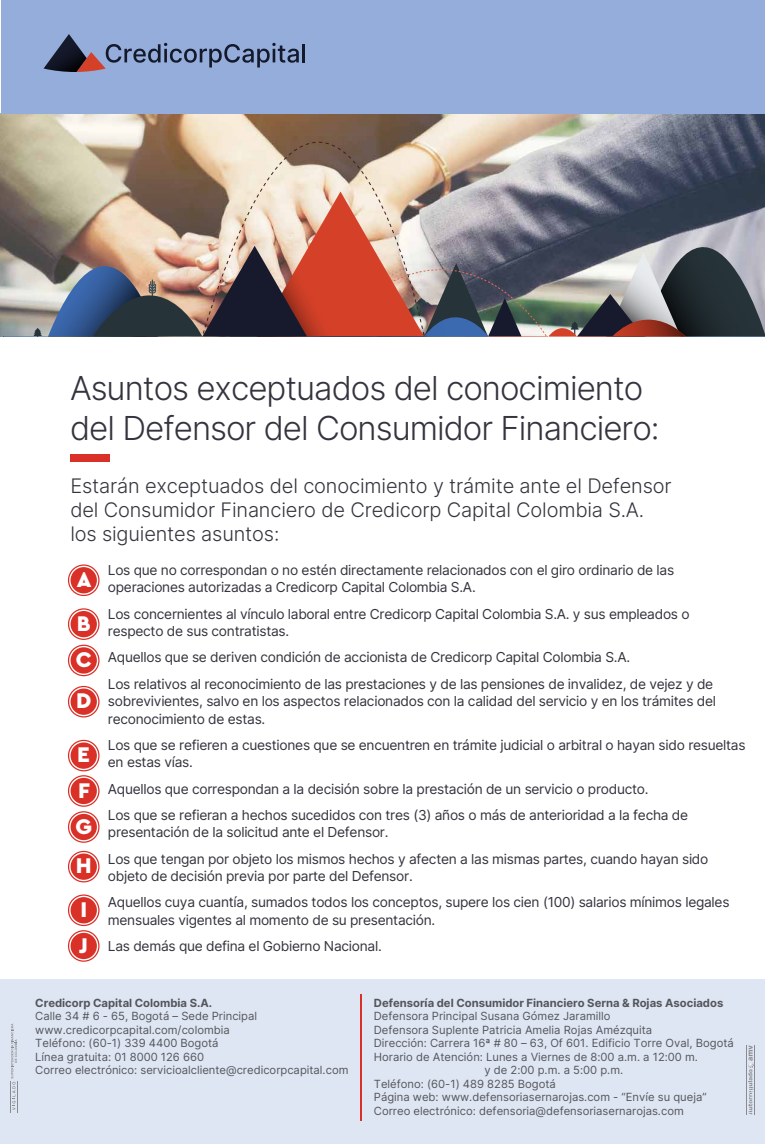
<style>
.page{position:relative;width:765px;height:1144px;background:#fff}
.page>*{position:absolute;margin:0;border:0;box-sizing:border-box;transform-origin:0 0}
.t1{font:300 33px/39.6px "Inter";letter-spacing:-.03em;color:#33343d}
.t2{font:900 22.25px/36.2px "Cera Pro";color:#fff}
.t3{font:300 20px/24px "Inter";letter-spacing:-.01em;color:#33343d}
.t4{font:13.75px/26.2px "Inter";letter-spacing:-.02em;color:#33343d}
.t5{font:11.25px/13.5px "Inter";color:#54565b}
.t6{font:700 11.25px "Inter";color:#54565b}
</style>
<div class="page">
<div style="left:0;top:979px;width:765px;height:165px;background:#dfe6f3"></div>
<hr style="left:360px;top:994px;width:2px;height:127px;background:#d93128">
<img style="left:0;top:114px;width:765px;height:223px">
<div style="left:71px;top:454px;width:39px;height:8px;background:#d93128"></div>
<div style="left:71px;top:611px;width:26px;height:26px;background:#d93128;border-radius:50%"></div>
<div style="left:68px;top:608px;width:32px;height:32px;border:1px solid #d93128;border-radius:50%"></div>
<div style="left:71px;top:647px;width:26px;height:26px;background:#d93128;border-radius:50%"></div>
<div style="left:68px;top:645px;width:32px;height:31px;border:1px solid #d93128;border-radius:50%"></div>
<div style="left:71px;top:688px;width:26px;height:27px;background:#d93128;border-radius:50%"></div>
<div style="left:68px;top:686px;width:32px;height:31px;border:1px solid #d93128;border-radius:50%"></div>
<div style="left:71px;top:742px;width:26px;height:27px;background:#d93128;border-radius:50%"></div>
<div style="left:68px;top:740px;width:32px;height:31px;border:1px solid #d93128;border-radius:50%"></div>
<div style="left:71px;top:778px;width:26px;height:26px;background:#d93128;border-radius:50%"></div>
<div style="left:68px;top:775px;width:32px;height:32px;border:1px solid #d93128;border-radius:50%"></div>
<div style="left:71px;top:853px;width:26px;height:27px;background:#d93128;border-radius:50%"></div>
<div style="left:68px;top:851px;width:32px;height:31px;border:1px solid #d93128;border-radius:50%"></div>
<div style="left:71px;top:897px;width:26px;height:26px;background:#d93128;border-radius:50%"></div>
<div style="left:68px;top:894px;width:32px;height:32px;border:1px solid #d93128;border-radius:50%"></div>
<div style="left:71px;top:933px;width:26px;height:26px;background:#d93128;border-radius:50%"></div>
<div style="left:68px;top:930px;width:32px;height:32px;border:1px solid #d93128;border-radius:50%"></div>
<div style="left:71px;top:814px;width:26px;height:26px;background:#d93128;border-radius:50%"></div>
<div style="left:68px;top:811px;width:32px;height:32px;border:1px solid #d93128;border-radius:50%"></div>
<div style="left:71px;top:567px;width:26px;height:26px;background:#d93128;border-radius:50%"></div>
<div style="left:68px;top:564px;width:32px;height:32px;border:1px solid #d93128;border-radius:50%"></div>
<svg style="left:11px;top:1023px;width:6px;height:87px"></svg>
<hr style="left:17px;top:1081px;width:1px;height:31px;background:#898b8f">
<hr style="left:10px;top:1081px;width:1px;height:31px;background:#898b8f">
<hr style="left:746px;top:1045px;width:1px;height:70px;background:#898b8f">
<hr style="left:754px;top:1045px;width:1px;height:70px;background:#898b8f">
<svg style="left:748px;top:1045px;width:6px;height:69px"></svg>
<div style="left:1px;top:0;width:764px;height:114px;background:#94adda"></div>
<hr style="left:302px;top:44px;width:3px;height:18px;background:#15192c">
<svg style="left:44px;top:34px;width:255px;height:38px"></svg>
<svg style="left:4px;top:120px;width:639px;height:15px"></svg>
<img style="left:3px;top:135px;width:762px;height:202px">
<h1 class="t1" style="left:70px;top:367px;width:591px">Asuntos exceptuados del conocimiento del Defensor del Consumidor Financiero:</h1>
<h3 class="t3" style="left:70px;top:473px;width:603px">Estarán exceptuados del conocimiento y trámite ante el Defensor del Consumidor Financiero de Credicorp Capital Colombia S.A. los siguientes asuntos:</h3>
<p class="t4" style="left:108px;top:561px;width:568px;line-height:17.5px">Los que no correspondan o no estén directamente relacionados con el giro ordinario de las operaciones autorizadas a Credicorp Capital Colombia S.A.</p>
<p class="t4" style="left:108px;top:604px;width:583px;line-height:17.5px">Los concernientes al vínculo laboral entre Credicorp Capital Colombia S.A. y sus empleados o respecto de sus contratistas.</p>
<p class="t4" style="left:108px;top:644px;width:607px">Aquellos que se deriven condición de accionista de Credicorp Capital Colombia S.A.<br>Los relativos al reconocimiento de las prestaciones y de las pensiones de invalidez, de vejez y de</p>
<p class="t4" style="left:108px;top:692px;width:610px;line-height:17.5px">sobrevivientes, salvo en los aspectos relacionados con la calidad del servicio y en los trámites del reconocimiento de estas.</p>
<p class="t4" style="left:108px;top:736px;width:639px;line-height:17.5px">Los que se refieren a cuestiones que se encuentren en trámite judicial o arbitral o hayan sido resueltas en estas vías.</p>
<p class="t4" style="left:108px;top:775px;width:582px">Aquellos que correspondan a la decisión sobre la prestación de un servicio o producto.<br>Los que se refieran a hechos sucedidos con tres (3) años o más de anterioridad a la fecha de</p>
<p class="t4" style="left:108px;top:819px;width:602px">presentación de la solicitud ante el Defensor.<br>Los que tengan por objeto los mismos hechos y afecten a las mismas partes, cuando hayan sido</p>
<p class="t4" style="left:108px;top:863px;width:623px">objeto de decisión previa por parte del Defensor.<br>Aquellos cuya cuantía, sumados todos los conceptos, supere los cien (100) salarios mínimos legales</p>
<p class="t4" style="left:108px;top:906px;width:329px">mensuales vigentes al momento de su presentación.<br>Las demás que defina el Gobierno Nacional.</p>
<h2 class="t2" style="left:77px;top:560px;width:16px">A</h2>
<h2 class="t2" style="left:76px;top:604px;width:18px">B<br>C</h2>
<h2 class="t2" style="left:76px;top:682px;width:17px">D</h2>
<h2 class="t2" style="left:77px;top:736px;width:14px;line-height:35.4px">E<br>F</h2>
<h2 class="t2" style="left:75px;top:807px;width:18px">G</h2>
<h2 class="t2" style="left:76px;top:843px;width:17px;line-height:43.6px">H<br>I</h2>
<h2 class="t2" style="left:79px;top:926px;width:10px">J</h2>
<p class="t6" style="left:35px;top:994px;width:178px">Credicorp Capital Colombia S.A.</p>
<p class="t5" style="left:35px;top:1009px;width:315px">Calle 34 # 6 - 65, Bogotá – Sede Principal www.credicorpcapital.com/colombia<br>Teléfono: (60-1) 339 4400 Bogotá<br>Línea gratuita: 01 8000 126 660<br>Correo electrónico: servicioalcliente@credicorpcapital.com</p>
<p class="t6" style="left:374px;top:994px;width:351px">Defensoría del Consumidor Financiero Serna &amp; Rojas Asociados</p>
<p class="t5" style="left:374px;top:1009px;width:238px">Defensora Principal Susana Gómez Jaramillo</p>
<p class="t5" style="left:374px;top:1022px;width:280px">Defensora Suplente Patricia Amelia Rojas Amézquita</p>
<p class="t5" style="left:374px;top:1036px;width:361px">Dirección: Carrera 16ª # 80 – 63, Of 601. Edificio Torre Oval, Bogotá</p>
<p class="t5" style="left:374px;top:1049px;width:326px">Horario de Atención: Lunes a Viernes de 8:00 a.m. a 12:00 m.</p>
<p class="t5" style="left:485px;top:1063px;width:140px">y de 2:00 p.m. a 5:00 p.m.</p>
<p class="t5" style="left:374px;top:1076px;width:184px">Teléfono: (60-1) 489 8285 Bogotá</p>
<p class="t5" style="left:374px;top:1090px;width:334px">Página web: www.defensoriasernarojas.com - “Envíe su queja”</p>
<p class="t5" style="left:374px;top:1103px;width:312px">Correo electrónico: defensoria@defensoriasernarojas.com</p>
</div>
